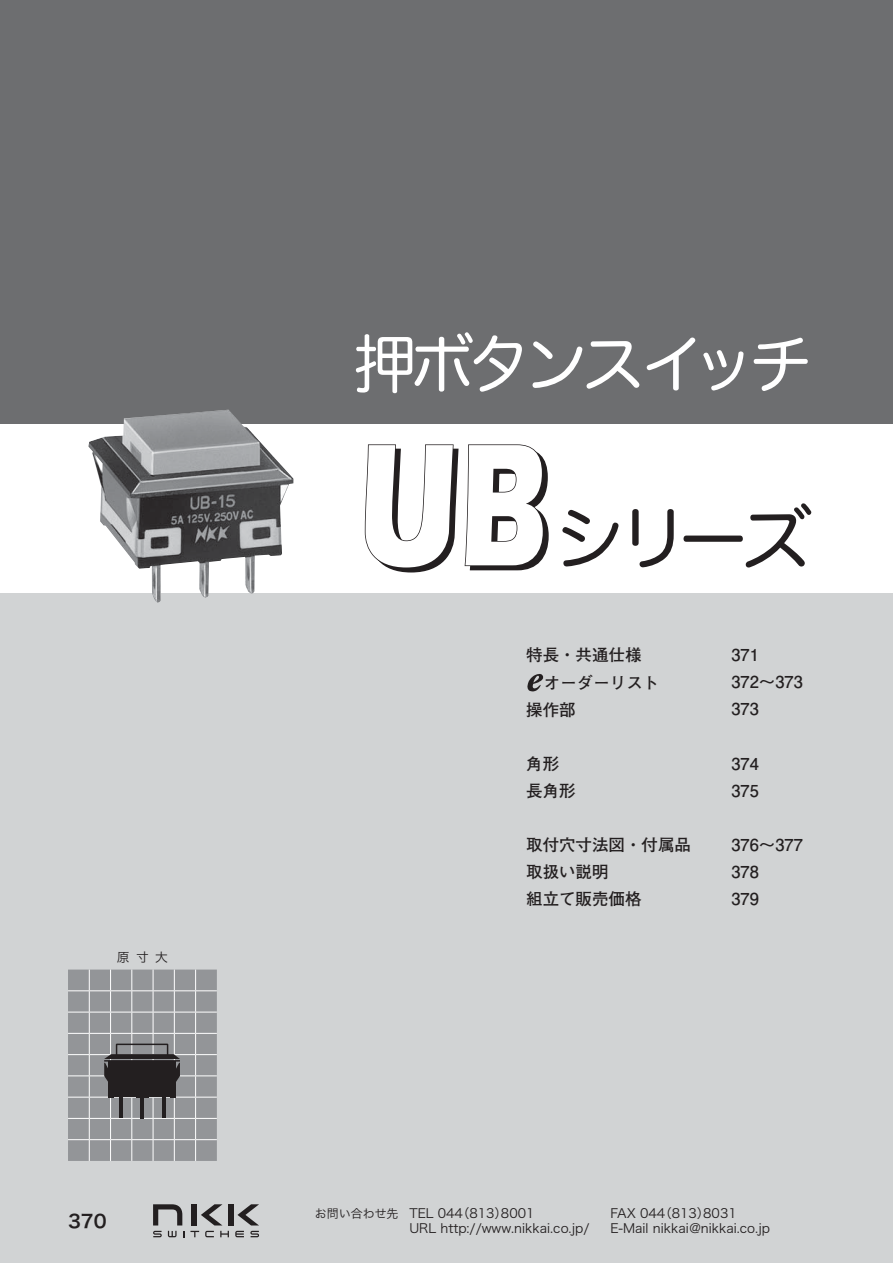
<style>
.page{position:relative;width:893px;height:1263px;background:#fff}
.page>*{position:absolute;margin:0;border:0;box-sizing:border-box;transform-origin:0 0}
.t1{font:700 180.15px "Itc Eras";color:#fff;scale:.7 1}
.t2{font:70.65px "Hira Maru Pro W4 90 pv RKSJ H";color:#231f20}
.t3{font:63.3px "Hira Maru Pro W4 90 pv RKSJ H";letter-spacing:-.1em;color:#fff}
.t4{font:18px "Hira Kaku Pro W6 90 pv RKSJ H";color:#231f20}
.t5{font:16.5px/27.2px "Futo Go B101 Pro Bold 90 pv RKSJ H";color:#231f20}
.t6{font:12.75px "Hira Kaku Pro W3 90 pv RKSJ H";color:#231f20}
.s1{font-size:12px}
</style>
<div class="page">
<div style="left:0;top:593px;width:893px;height:670px;background:#d1d3d4"></div>
<div style="left:0;top:0;width:893px;height:423px;background:#6d6e70"></div>
<svg style="left:153px;top:1204px;width:29px;height:21px"></svg>
<div style="left:228px;top:1204px;width:5px;height:21px;background:#231f20"></div>
<div style="left:192px;top:1204px;width:5px;height:21px;background:#231f20"></div>
<svg style="left:201px;top:1204px;width:21px;height:21px"></svg>
<svg style="left:237px;top:1204px;width:22px;height:21px"></svg>
<svg style="left:153px;top:1231px;width:9px;height:6px"></svg>
<svg style="left:250px;top:1231px;width:9px;height:6px"></svg>
<svg style="left:220px;top:1231px;width:9px;height:6px"></svg>
<svg style="left:235px;top:1231px;width:9px;height:6px"></svg>
<svg style="left:205px;top:1231px;width:9px;height:6px"></svg>
<svg style="left:190px;top:1231px;width:9px;height:6px"></svg>
<svg style="left:168px;top:1231px;width:9px;height:6px"></svg>
<img style="left:527px;top:674px;width:17px;height:18px">
<svg style="left:364px;top:444px;width:185px;height:129px"></svg>
<svg style="left:68px;top:969px;width:149px;height:192px;background:#8e9092"></svg>
<hr style="left:141px;top:1097px;width:3px;height:21px;background:#231f20">
<hr style="left:119px;top:1094px;width:3px;height:24px;background:#231f20">
<hr style="left:162px;top:1094px;width:3px;height:24px;background:#231f20">
<img style="left:88px;top:410px;width:205px;height:193px">
<p class="t6" style="left:117px;top:952px;width:53px">原寸大</p>
<h3 class="t4" style="left:68px;top:1214px;width:40px">370</h3>
<h3 class="t3" style="left:354px;top:340px;width:460px">押ボタンスイッチ</h3>
<h1 class="t1" style="left:356px;top:445px;width:273px">UB</h1>
<h2 class="t2" style="left:554px;top:512px;width:260px">シリーズ</h2>
<p class="t5" style="left:526px;top:644px;width:117px">特長・共通仕様</p>
<p class="t5" style="left:544px;top:671px;width:117px">オーダーリスト</p>
<p class="t5" style="left:526px;top:698px;width:51px">操作部</p>
<p class="t5" style="left:526px;top:752px;width:51px">角形長角形</p>
<p class="t5" style="left:526px;top:833px;width:166px">取付穴寸法図・付属品取扱い説明<br>組立て販売価格</p>
<p class="t5" style="left:731px;top:644px;width:73px">371<br>372～373<br>373</p>
<p class="t5" style="left:731px;top:752px;width:29px">374<br>375</p>
<p class="t5" style="left:731px;top:833px;width:73px">376～377<br>378<br>379</p>
<p class="t6" style="left:315px;top:1208px;width:221px"><span class="s1">お問い合わせ先</span> TEL 044（813）8001</p>
<p class="t6" style="left:610px;top:1208px;width:128px">FAX 044（813）8031</p>
<p class="t6" style="left:409px;top:1223px;width:181px">URL http://www.nikkai.co.jp/</p>
<p class="t6" style="left:610px;top:1223px;width:161px">E-Mail nikkai＠nikkai.co.jp</p>
</div>
